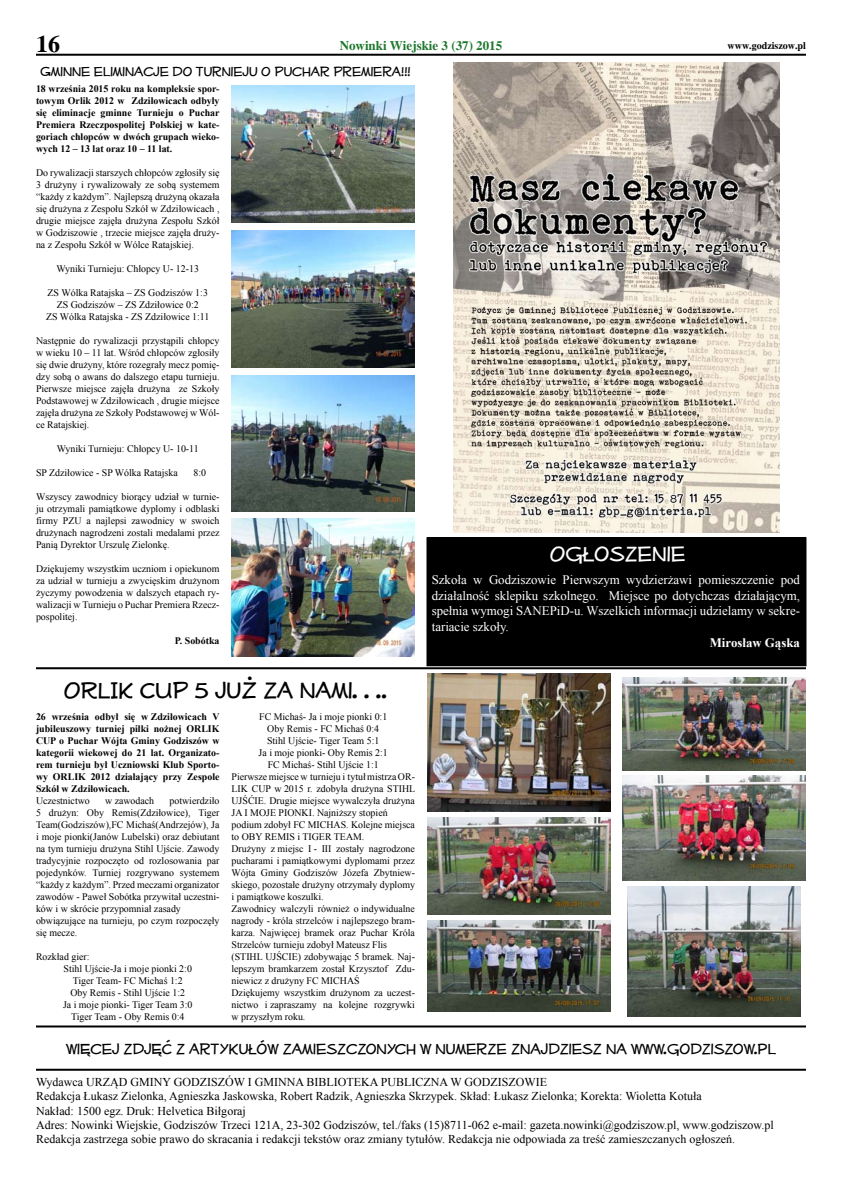
<style>
.page{position:relative;width:842px;height:1191px;background:#fff}
.page>*{position:absolute;margin:0;border:0;box-sizing:border-box;transform-origin:0 0}
.t1{font:26px "Mufferaw Rg";color:#000}
.t2{font:24px "Mufferaw Rg";color:#fff}
.t3{font:700 24px "Times";color:#000}
.t4{font:17px "Mufferaw Rg";color:#000}
.t5{font:15px "Mufferaw Rg";color:#000}
.t6{font:13px/15.6px "Times New Roman";color:#fff;text-align:justify}
.t7{font:700 13px "Times";color:#1d782c}
.t8{font:700 13px "Times New Roman";color:#fff}
.t9{font:12px/14.4px "Times New Roman";color:#000}
.t10{font:10px/12px "Times New Roman";color:#000;text-align:justify}
.t11{font:700 10px/12px "Times New Roman";color:#000;text-align:justify}
.t12{font:700 10px "Times";color:#000}
</style>
<div class="page">
<hr style="left:36px;top:54px;width:770px;height:2px;background:#000">
<hr style="left:36px;top:1068px;width:770px;height:2px;background:#000">
<img style="left:454px;top:63px;width:325px;height:469px">
<hr style="left:36px;top:1025px;width:770px;height:2px;background:#000">
<img style="left:231px;top:85px;width:184px;height:138px">
<img style="left:231px;top:230px;width:184px;height:138px">
<img style="left:231px;top:375px;width:184px;height:136px">
<img style="left:231px;top:518px;width:184px;height:138px">
<hr style="left:36px;top:667px;width:770px;height:2px;background:#000">
<div style="left:427px;top:538px;width:379px;height:128px;background:#000"></div>
<img style="left:427px;top:674px;width:183px;height:137px">
<img style="left:427px;top:817px;width:183px;height:98px">
<img style="left:427px;top:920px;width:183px;height:91px">
<img style="left:622px;top:677px;width:184px;height:93px">
<img style="left:622px;top:776px;width:184px;height:105px">
<img style="left:627px;top:886px;width:173px;height:130px">
<h2 class="t3" style="left:36px;top:29px;width:24px">16</h2>
<h3 class="t7" style="left:340px;top:37px;width:164px">Nowinki Wiejskie 3 (37) 2015</h3>
<p class="t12" style="left:728px;top:39px;width:80px">www.godziszow.pl</p>
<h3 class="t5" style="left:40px;top:63px;width:371px">GMINNE ELIMINACJE DO TURNIEJU O PUCHAR PREMIERA!!!</h3>
<p class="t11" style="left:36px;top:83px;width:185px">18 września 2015 roku na kompleksie spor&shy;towym Orlik 2012 w Zdziłowicach odbyły się eliminacje gminne Turnieju o Puchar Premiera Rzeczpospolitej Polskiej w kate&shy;goriach chłopców w dwóch grupach wieko&shy;wych 12 – 13 lat oraz 10 – 11 lat.</p>
<p class="t10" style="left:36px;top:167px;width:185px">Do rywalizacji starszych chłopców zgłosiły się 3 drużyny i rywalizowały ze sobą systemem “każdy z każdym”. Najlepszą drużyną okazała się drużyna z Zespołu Szkół w Zdziłowicach , drugie miejsce zajęła drużyna Zespołu Szkół w Godziszowie , trzecie miejsce zajęła druży&shy;na z Zespołu Szkół w Wólce Ratajskiej.</p>
<p class="t10" style="left:57px;top:263px;width:144px">Wyniki Turnieju: Chłopcy U- 12-13</p>
<p class="t10" style="left:46px;top:287px;width:165px;text-align:center">ZS Wólka Ratajska – ZS Godziszów 1:3<br>ZS Godziszów – ZS Zdziłowice 0:2<br>ZS Wólka Ratajska - ZS Zdziłowice 1:11</p>
<p class="t10" style="left:36px;top:335px;width:185px">Następnie do rywalizacji przystąpili chłopcy w wieku 10 – 11 lat. Wśród chłopców zgłosiły się dwie drużyny, które rozegrały mecz pomię&shy;dzy sobą o awans do dalszego etapu turnieju.<br>Pierwsze miejsce zajęła drużyna ze Szkoły Podstawowej w Zdziłowicach , drugie miejsce zajęła drużyna ze Szkoły Podstawowej w Wól&shy;ce Ratajskiej.</p>
<p class="t10" style="left:57px;top:443px;width:144px">Wyniki Turnieju: Chłopcy U- 10-11</p>
<p class="t10" style="left:36px;top:467px;width:143px">SP Zdziłowice - SP Wólka Ratajska</p>
<p class="t10" style="left:193px;top:467px;width:14px">8:0</p>
<p class="t10" style="left:36px;top:491px;width:185px">Wszyscy zawodnicy biorący udział w turnie&shy;ju otrzymali pamiątkowe dyplomy i odblaski firmy PZU a najlepsi zawodnicy w swoich drużynach nagrodzeni zostali medalami przez Panią Dyrektor Urszulę Zielonkę.</p>
<p class="t10" style="left:36px;top:563px;width:185px">Dziękujemy wszystkim uczniom i opiekunom za udział w turnieju a zwycięskim drużynom życzymy powodzenia w dalszych etapach ry&shy;walizacji w Turnieju o Puchar Premiera Rzecz&shy;pospolitej.</p>
<p class="t11" style="left:175px;top:635px;width:46px">P. Sobótka</p>
<h1 class="t1" style="left:64px;top:674px;width:325px">ORLIK CUP 5 JUŻ ZA NAMI….</h1>
<p class="t11" style="left:36px;top:710px;width:185px">26 września odbył się w Zdziłowicach V jubileuszowy turniej piłki nożnej ORLIK CUP o Puchar Wójta Gminy Godziszów w kategorii wiekowej do 21 lat. Organizato&shy;rem turnieju był Uczniowski Klub Sporto&shy;wy ORLIK 2012 działający przy Zespole Szkół w Zdziłowicach.</p>
<p class="t10" style="left:36px;top:794px;width:55px">Uczestnictwo</p>
<p class="t10" style="left:105px;top:794px;width:51px">w zawodach</p>
<p class="t10" style="left:36px;top:794px;width:185px;text-align:left;text-indent:133px">potwierdziło 5 drużyn: Oby Remis(Zdziłowice), Tiger Team(Godziszów),FC Michaś(Andrzejów), Ja i moje pionki(Janów Lubelski) oraz debiutant na tym turnieju drużyna Stihl Ujście. Zawody tradycyjnie rozpoczęto od rozlosowania par pojedynków. Turniej rozgrywano systemem “każdy z każdym”. Przed meczami organizator zawodów - Paweł Sobótka przywitał uczestni&shy;ków i w skrócie przypomniał zasady obwiązujące na turnieju, po czym rozpoczęły się mecze.</p>
<p class="t10" style="left:36px;top:950px;width:55px">Rozkład gier:</p>
<p class="t10" style="left:64px;top:962px;width:130px">Stihl Ujście-Ja i moje pionki 2:0</p>
<p class="t10" style="left:73px;top:974px;width:111px">Tiger Team- FC Michaś 1:2</p>
<p class="t10" style="left:70px;top:986px;width:116px">Oby Remis - Stihl Ujście 1:2</p>
<p class="t10" style="left:63px;top:998px;width:131px">Ja i moje pionki- Tiger Team 3:0</p>
<p class="t10" style="left:71px;top:1010px;width:115px">Tiger Team - Oby Remis 0:4</p>
<p class="t10" style="left:259px;top:710px;width:130px">FC Michaś- Ja i moje pionki 0:1</p>
<p class="t10" style="left:267px;top:722px;width:113px">Oby Remis - FC Michaś 0:4</p>
<p class="t10" style="left:267px;top:734px;width:114px">Stihl Ujście- Tiger Team 5:1</p>
<p class="t10" style="left:259px;top:746px;width:131px">Ja i moje pionki- Oby Remis 2:1</p>
<p class="t10" style="left:268px;top:758px;width:113px">FC Michaś- Stihl Ujście 1:1</p>
<p class="t10" style="left:231px;top:770px;width:185px">Pierwsze miejsce w turnieju i tytuł mistrza OR-</p>
<p class="t10" style="left:231px;top:782px;width:185px">LIK CUP w 2015 r. zdobyła drużyna STIHL</p>
<p class="t10" style="left:231px;top:794px;width:185px">UJŚĆIE. Drugie miejsce wywalczyła drużyna</p>
<p class="t10" style="left:231px;top:806px;width:158px">JA I MOJE PIONKI. Najniższy stopień</p>
<p class="t10" style="left:231px;top:818px;width:185px">podium zdobył FC MICHAS. Kolejne miejsca</p>
<p class="t10" style="left:231px;top:830px;width:134px">to OBY REMIS i TIGER TEAM.</p>
<p class="t10" style="left:231px;top:842px;width:185px">Drużyny z miejsc I - III zostały nagrodzone</p>
<p class="t10" style="left:231px;top:854px;width:185px">pucharami i pamiątkowymi dyplomami przez</p>
<p class="t10" style="left:231px;top:866px;width:185px">Wójta Gminy Godziszów Józefa Zbytniew-</p>
<p class="t10" style="left:231px;top:878px;width:185px">skiego, pozostałe drużyny otrzymały dyplomy</p>
<p class="t10" style="left:231px;top:890px;width:94px">i pamiątkowe koszulki.</p>
<p class="t10" style="left:231px;top:902px;width:185px">Zawodnicy walczyli również o indywidualne</p>
<p class="t10" style="left:231px;top:914px;width:185px">nagrody - króla strzelców i najlepszego bram-</p>
<p class="t10" style="left:231px;top:926px;width:185px">karza. Najwięcej bramek oraz Puchar Króla</p>
<p class="t10" style="left:231px;top:938px;width:157px">Strzelców turnieju zdobył Mateusz Flis</p>
<p class="t10" style="left:231px;top:950px;width:185px">(STIHL UJŚCIE) zdobywając 5 bramek. Naj-</p>
<p class="t10" style="left:231px;top:962px;width:185px">lepszym bramkarzem został Krzysztof Zdu-</p>
<p class="t10" style="left:231px;top:974px;width:130px">niewicz z drużyny FC MICHAŚ</p>
<p class="t10" style="left:231px;top:986px;width:185px">Dziękujemy wszystkim drużynom za uczest-</p>
<p class="t10" style="left:231px;top:998px;width:185px">nictwo i zapraszamy na kolejne rozgrywki</p>
<p class="t10" style="left:231px;top:1010px;width:75px">w przyszłym roku.</p>
<h2 class="t2" style="left:550px;top:540px;width:137px">OGŁOSZENIE</h2>
<h3 class="t6" style="left:432px;top:572px;width:370px">Szkoła w Godziszowie Pierwszym wydzierżawi pomieszczenie pod działalność sklepiku szkolnego. Miejsce po dotychczas działającym, spełnia wymogi SANEPiD-u. Wszelkich informacji udzielamy w sekre&shy;tariacie szkoły.</h3>
<h3 class="t8" style="left:710px;top:633px;width:92px">Mirosław Gąska</h3>
<h3 class="t4" style="left:66px;top:1039px;width:711px">WIĘCEJ ZDJĘĆ Z ARTYKUŁÓW ZAMIESZCZONYCH W NUMERZE ZNAJDZIESZ NA WWW.GODZISZOW.PL</h3>
<p class="t9" style="left:36px;top:1074px;width:739px">Wydawca URZĄD GMINY GODZISZÓW I GMINNA BIBLIOTEKA PUBLICZNA W GODZISZOWIE<br>Redakcja Łukasz Zielonka, Agnieszka Jaskowska, Robert Radzik, Agnieszka Skrzypek. Skład: Łukasz Zielonka; Korekta: Wioletta Kotuła<br>Nakład: 1500 egz. Druk: Helvetica Biłgoraj<br>Adres: Nowinki Wiejskie, Godziszów Trzeci 121A, 23-302 Godziszów, tel./faks (15)8711-062 e-mail: gazeta.nowinki@godziszow.pl, www.godziszow.pl Redakcja zastrzega sobie prawo do skracania i redakcji tekstów oraz zmiany tytułów. Redakcja nie odpowiada za treść zamieszczanych ogłoszeń.</p>
</div>
